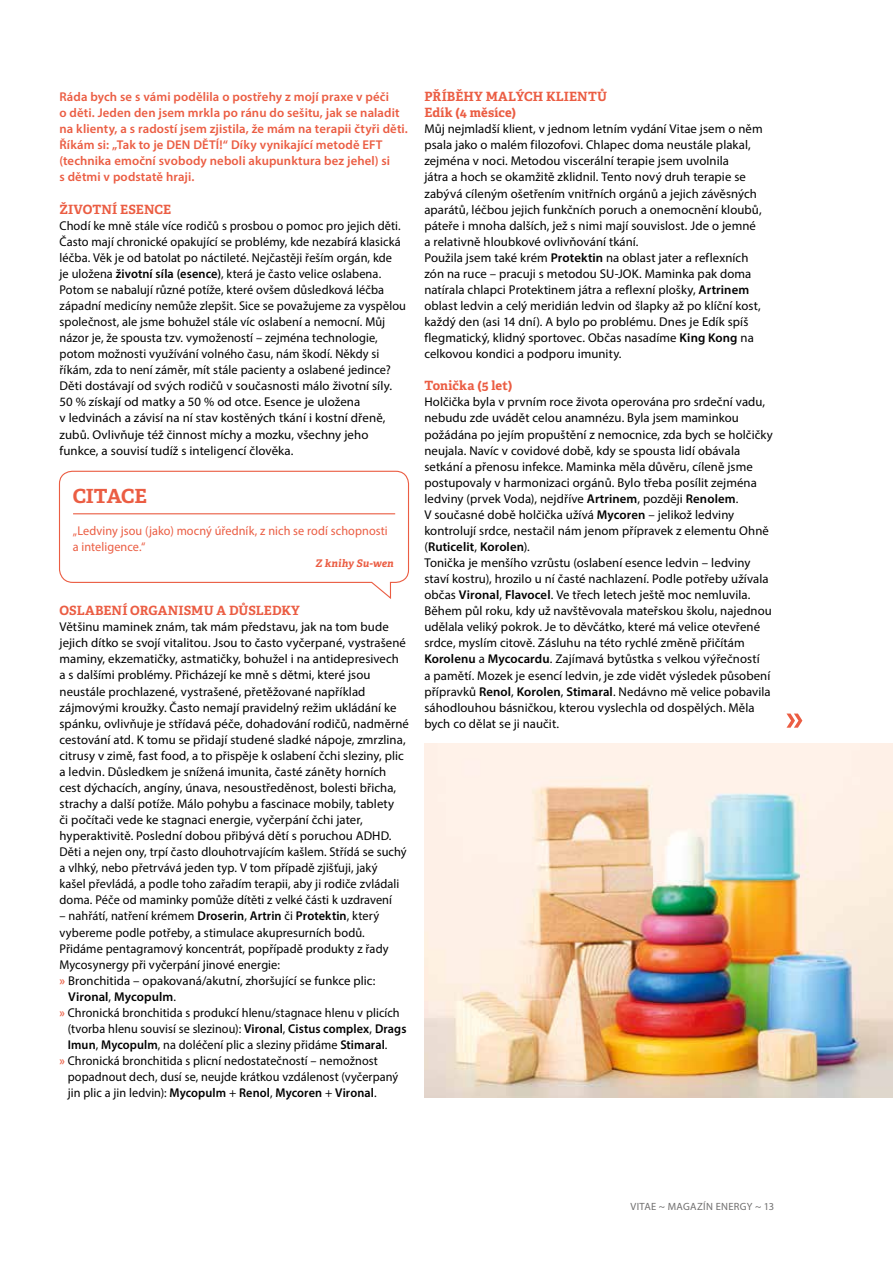
<style>
.page{position:relative;width:893px;height:1263px;background:#fff}
.page>*{position:absolute;margin:0;border:0;box-sizing:border-box;transform-origin:0 0}
.t1{font:700 19.5px "Adelle Basic";letter-spacing:-.015em;color:#eb5d43}
.t2{font:12.75px/16px "Myriad Pro";letter-spacing:.005em;color:#000}
.t3{font:12.75px "Myriad Pro";letter-spacing:.005em;color:#000;scale:.96 1}
.t4{font:600 12.75px/16px "Myriad Pro";letter-spacing:.01em;color:#eb5d43}
.t5{font:700 12.75px/16px "Adelle Basic";letter-spacing:.01em;color:#eb5d43}
.t6{font:12.75px/16px "Myriad Pro";letter-spacing:.005em;color:#eb5d43;scale:.96 1}
.t7{font:600 12.75px "Myriad Pro";letter-spacing:.005em;color:#000;scale:.96 1}
.t8{font:600 12.75px "Myriad Pro";letter-spacing:.005em;color:#000}
.t9{font:10.5px "Myriad Pro";letter-spacing:.03em;color:#706f6f}
.t10{font:italic 700 10.5px "Adelle Basic";letter-spacing:.01em;color:#eb5d43}
.s1{font-weight:600}
.s2{font-weight:600;color:#eb5d43}
.s3{font-weight:400}
</style>
<div class="page">
<img style="left:424px;top:744px;width:469px;height:353px">
<svg style="left:786px;top:713px;width:16px;height:15px"></svg>
<svg style="left:58px;top:470px;width:352px;height:129px"></svg>
<hr style="left:73px;top:513px;width:322px;height:1px;background:#eb5d43">
<p class="t4" style="left:60px;top:88px;width:350px">Ráda bych se s vámi podělila o postřehy z mojí praxe v péči<br>o děti. Jeden den jsem mrkla po ránu do sešitu, jak se naladit na klienty, a s radostí jsem zjistila, že mám na terapii čtyři děti.<br>Říkám si: „Tak to je DEN DĚTÍ!“ Díky vynikající metodě EFT (technika emoční svobody neboli akupunktura bez jehel) si<br>s dětmi v podstatě hraji.</p>
<p class="t5" style="left:60px;top:201px;width:113px">ŽIVOTNÍ ESENCE</p>
<p class="t2" style="left:60px;top:217px;width:348px">Chodí ke mně stále více rodičů s prosbou o pomoc pro jejich děti.<br>Často mají chronické opakující se problémy, kde nezabírá klasická léčba. Věk je od batolat po náctileté. Nejčastěji řeším orgán, kde<br>je uložena <span class="s1">životní síla (esence)</span>, která je často velice oslabena.<br>Potom se nabalují různé potíže, které ovšem důsledková léčba západní medicíny nemůže zlepšit. Sice se považujeme za vyspělou společnost, ale jsme bohužel stále víc oslabení a nemocní. Můj názor je, že spousta tzv. vymožeností – zejména technologie, potom možnosti využívání volného času, nám škodí. Někdy si říkám, zda to není záměr, mít stále pacienty a oslabené jedince?<br>Děti dostávají od svých rodičů v současnosti málo životní síly.<br>50 % získají od matky a 50 % od otce. Esence je uložena<br>v ledvinách a závisí na ní stav kostěných tkání i kostní dřeně, zubů. Ovlivňuje též činnost míchy a mozku, všechny jeho funkce, a souvisí tudíž s inteligencí člověka.</p>
<h1 class="t1" style="left:73px;top:483px;width:76px">CITACE</h1>
<p class="t6" style="left:73px;top:522px;width:330px">„Ledviny jsou (jako) mocný úředník, z nich se rodí schopnosti a inteligence.“</p>
<p class="t10" style="left:316px;top:557px;width:80px">Z knihy Su-wen</p>
<p class="t5" style="left:60px;top:603px;width:242px">OSLABENÍ ORGANISMU A DŮSLEDKY</p>
<p class="t2" style="left:60px;top:619px;width:351px">Většinu maminek znám, tak mám představu, jak na tom bude jejich dítko se svojí vitalitou. Jsou to často vyčerpané, vystrašené maminy, ekzematičky, astmatičky, bohužel i na antidepresivech<br>a s dalšími problémy. Přicházejí ke mně s dětmi, které jsou neustále prochlazené, vystrašené, přetěžované například zájmovými kroužky. Často nemají pravidelný režim ukládání ke spánku, ovlivňuje je střídavá péče, dohadování rodičů, nadměrné cestování atd. K tomu se přidají studené sladké nápoje, zmrzlina, citrusy v zimě, fast food, a to přispěje k oslabení čchi sleziny, plic a ledvin. Důsledkem je snížená imunita, časté záněty horních cest dýchacích, angíny, únava, nesoustředěnost, bolesti břicha, strachy a další potíže. Málo pohybu a fascinace mobily, tablety<br>či počítači vede ke stagnaci energie, vyčerpání čchi jater, hyperaktivitě. Poslední dobou přibývá dětí s poruchou ADHD.<br>Děti a nejen ony, trpí často dlouhotrvajícím kašlem. Střídá se suchý a vlhký, nebo přetrvává jeden typ. V tom případě zjišťuji, jaký<br>kašel převládá, a podle toho zařadím terapii, aby ji rodiče zvládali doma. Péče od maminky pomůže dítěti z velké části k uzdravení</p>
<p class="t2" style="left:60px;top:908px;width:321px">– nahřátí, natření krémem <span class="s1">Droserin</span>, <span class="s1">Artrin</span> či <span class="s1">Protektin</span>, který</p>
<p class="t2" style="left:60px;top:924px;width:307px">vybereme podle potřeby, a stimulace akupresurních bodů.</p>
<p class="t2" style="left:60px;top:940px;width:331px">Přidáme pentagramový koncentrát, popřípadě produkty z řady</p>
<p class="t2" style="left:60px;top:956px;width:222px">Mycosynergy při vyčerpání jinové energie:</p>
<p class="t2" style="left:60px;top:972px;width:317px"><span class="s2">»</span> Bronchitida – opakovaná/akutní, zhoršující se funkce plic:</p>
<p class="t8" style="left:68px;top:988px;width:109px">Vironal<span class="s3">,</span> Mycopulm<span class="s3">.</span></p>
<p class="t3" style="left:60px;top:1005px;width:356px"><span class="s2">»</span> Chronická bronchitida s produkcí hlenu/stagnace hlenu v plicích</p>
<p class="t3" style="left:68px;top:1021px;width:354px">(tvorba hlenu souvisí se slezinou): <span class="s1">Vironal</span>, <span class="s1">Cistus complex</span>, <span class="s1">Drags</span></p>
<p class="t3" style="left:68px;top:1037px;width:334px"><span class="s1">Imun</span>, <span class="s1">Mycopulm</span>, na doléčení plic a sleziny přidáme <span class="s1">Stimaral</span>.</p>
<p class="t3" style="left:60px;top:1053px;width:333px"><span class="s2">»</span> Chronická bronchitida s plicní nedostatečností – nemožnost</p>
<p class="t3" style="left:68px;top:1069px;width:346px">popadnout dech, dusí se, neujde krátkou vzdálenost (vyčerpaný</p>
<p class="t7" style="left:68px;top:1085px;width:323px"><span class="s3">jin plic a jin ledvin):</span> Mycopulm <span class="s3">+</span> Renol<span class="s3">,</span> Mycoren <span class="s3">+</span> Vironal<span class="s3">.</span></p>
<p class="t5" style="left:424px;top:89px;width:184px">PŘÍBĚHY MALÝCH KLIENTŮ<br>Edík (4 měsíce)</p>
<p class="t2" style="left:424px;top:121px;width:340px">Můj nejmladší klient, v jednom letním vydání Vitae jsem o něm psala jako o malém filozofovi. Chlapec doma neustále plakal, zejména v noci. Metodou viscerální terapie jsem uvolnila<br>játra a hoch se okamžitě zklidnil. Tento nový druh terapie se zabývá cíleným ošetřením vnitřních orgánů a jejich závěsných aparátů, léčbou jejich funkčních poruch a onemocnění kloubů, páteře i mnoha dalších, jež s nimi mají souvislost. Jde o jemné a relativně hloubkové ovlivňování tkání.<br>Použila jsem také krém <span class="s1">Protektin</span> na oblast jater a reflexních zón na ruce – pracuji s metodou SU-JOK. Maminka pak doma natírala chlapci Protektinem játra a reflexní plošky, <span class="s1">Artrinem </span>oblast ledvin a celý meridián ledvin od šlapky až po klíční kost, každý den (asi 14 dní). A bylo po problému. Dnes je Edík spíš flegmatický, klidný sportovec. Občas nasadíme <span class="s1">King Kong</span> na celkovou kondici a podporu imunity.</p>
<p class="t5" style="left:424px;top:378px;width:89px">Tonička (5 let)</p>
<p class="t2" style="left:424px;top:394px;width:350px">Holčička byla v prvním roce života operována pro srdeční vadu, nebudu zde uvádět celou anamnézu. Byla jsem maminkou požádána po jejím propuštění z nemocnice, zda bych se holčičky neujala. Navíc v covidové době, kdy se spousta lidí obávala setkání a přenosu infekce. Maminka měla důvěru, cíleně jsme postupovaly v harmonizaci orgánů. Bylo třeba posílit zejména ledviny (prvek Voda), nejdříve <span class="s1">Artrinem</span>, později <span class="s1">Renolem</span>.<br>V současné době holčička užívá <span class="s1">Mycoren</span> – jelikož ledviny kontrolují srdce, nestačil nám jenom přípravek z elementu Ohně (<span class="s1">Ruticelit</span>, <span class="s1">Korolen</span>).<br>Tonička je menšího vzrůstu (oslabení esence ledvin – ledviny staví kostru), hrozilo u ní časté nachlazení. Podle potřeby užívala občas <span class="s1">Vironal</span>, <span class="s1">Flavocel</span>. Ve třech letech ještě moc nemluvila.<br>Během půl roku, kdy už navštěvovala mateřskou školu, najednou udělala veliký pokrok. Je to děvčátko, které má velice otevřené srdce, myslím citově. Zásluhu na této rychlé změně přičítám <span class="s1">Korolenu</span> a <span class="s1">Mycocardu</span>. Zajímavá bytůstka s velkou výřečností<br>a pamětí. Mozek je esencí ledvin, je zde vidět výsledek působení přípravků <span class="s1">Renol</span>, <span class="s1">Korolen</span>, <span class="s1">Stimaral</span>. Nedávno mě velice pobavila sáhodlouhou básničkou, kterou vyslechla od dospělých. Měla bych co dělat se ji naučit.</p>
<p class="t9" style="left:630px;top:1200px;width:145px">VITAE ~ MAGAZÍN ENERGY ~ 13</p>
</div>
